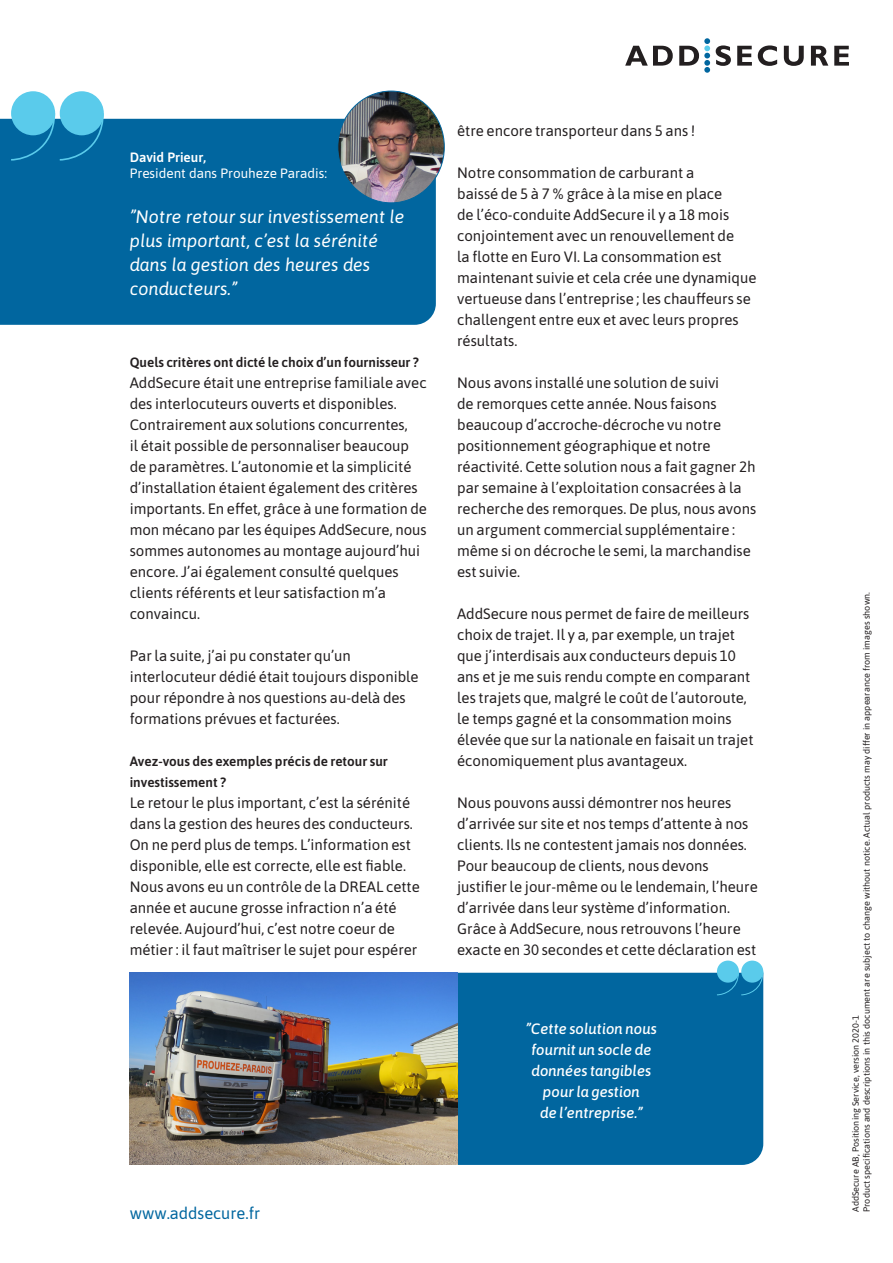
<style>
.page{position:relative;width:893px;height:1263px;background:#fff}
.page>*{position:absolute;margin:0;border:0;box-sizing:border-box;transform-origin:0 0}
.t1{font:italic 18px/24px "Asap";color:#fff}
.t2{font:16.5px "Asap";color:#01669f}
.BodyText_Asap10_14{font:15px/21px "Asap";color:#231f20}
.BlockQuote1_AsapMdIt{font:italic 500 15px "Asap";color:#fff}
.BodyText_Asap10_14-2{font:600 13.5px/21px "Asap";color:#231f20}
.t3{font:13.5px "Asap";color:#fff}
.t4{font:600 13.5px "Asap";color:#fff}
.t5{font:9px "Asap";color:#231f20}
</style>
<div class="page">
<svg style="left:625px;top:38px;width:224px;height:35px"></svg>
<div style="left:0;top:119px;width:436px;height:206px;background:#01669f"></div>
<div style="left:11px;top:91px;width:44px;height:44px;background:#5acbeb;border-radius:50%"></div>
<div style="left:60px;top:91px;width:44px;height:44px;background:#5acbeb;border-radius:50%"></div>
<svg style="left:9px;top:112px;width:96px;height:49px"></svg>
<img style="left:338px;top:91px;width:106px;height:112px">
<div style="left:457px;top:973px;width:306px;height:192px;background:#01669f"></div>
<div style="left:717px;top:960px;width:22px;height:23px;background:#5acbeb;border-radius:50%"></div>
<div style="left:741px;top:960px;width:22px;height:23px;background:#5acbeb;border-radius:50%"></div>
<svg style="left:716px;top:971px;width:48px;height:25px"></svg>
<img style="left:130px;top:973px;width:327px;height:192px">
<p class="t4" style="left:130px;top:147px;width:78px">David Prieur,</p>
<p class="t3" style="left:130px;top:164px;width:199px">President dans Prouheze Paradis:</p>
<p class="t1" style="left:130px;top:204px;width:276px">”Notre retour sur investissement le plus important, c’est la sérénité</p>
<p class="t1" style="left:130px;top:252px;width:242px">dans la gestion des heures des conducteurs.”</p>
<p class="BodyText_Asap10_14-2" style="left:130px;top:351px;width:291px">Quels critères ont dicté le choix d’un fournisseur ?</p>
<p class="BodyText_Asap10_14" style="left:130px;top:371px;width:299px">AddSecure était une entreprise familiale avec des interlocuteurs ouverts et disponibles.<br>Contrairement aux solutions concurrentes,<br>il était possible de personnaliser beaucoup de paramètres. L’autonomie et la simplicité d’installation étaient également des critères importants. En effet, grâce à une formation de mon mécano par les équipes AddSecure, nous sommes autonomes au montage aujourd’hui encore. J’ai également consulté quelques clients référents et leur satisfaction m’a convaincu.</p>
<p class="BodyText_Asap10_14" style="left:130px;top:644px;width:291px">Par la suite, j’ai pu constater qu’un interlocuteur dédié était toujours disponible pour répondre à nos questions au-delà des formations prévues et facturées.</p>
<p class="BodyText_Asap10_14-2" style="left:130px;top:750px;width:260px">Avez-vous des exemples précis de retour sur investissement ?</p>
<p class="BodyText_Asap10_14" style="left:130px;top:791px;width:292px">Le retour le plus important, c’est la sérénité dans la gestion des heures des conducteurs.<br>On ne perd plus de temps. L’information est disponible, elle est correcte, elle est fiable.<br>Nous avons eu un contrôle de la DREAL cette année et aucune grosse infraction n’a été relevée. Aujourd’hui, c’est notre coeur de métier : il faut maîtriser le sujet pour espérer</p>
<p class="BodyText_Asap10_14" style="left:457px;top:119px;width:240px">être encore transporteur dans 5 ans !</p>
<p class="BodyText_Asap10_14" style="left:457px;top:161px;width:301px">Notre consommation de carburant a<br>baissé de 5 à 7 % grâce à la mise en place<br>de l’éco-conduite AddSecure il y a 18 mois conjointement avec un renouvellement de<br>la flotte en Euro VI. La consommation est maintenant suivie et cela crée une dynamique vertueuse dans l’entreprise ; les chauffeurs se challengent entre eux et avec leurs propres résultats.</p>
<p class="BodyText_Asap10_14" style="left:457px;top:371px;width:301px">Nous avons installé une solution de suivi<br>de remorques cette année. Nous faisons beaucoup d’accroche-décroche vu notre positionnement géographique et notre réactivité. Cette solution nous a fait gagner 2h par semaine à l’exploitation consacrées à la recherche des remorques. De plus, nous avons un argument commercial supplémentaire : même si on décroche le semi, la marchandise est suivie.</p>
<p class="BodyText_Asap10_14" style="left:457px;top:602px;width:298px">AddSecure nous permet de faire de meilleurs choix de trajet. Il y a, par exemple, un trajet que j’interdisais aux conducteurs depuis 10 ans et je me suis rendu compte en comparant les trajets que, malgré le coût de l’autoroute, le temps gagné et la consommation moins élevée que sur la nationale en faisait un trajet économiquement plus avantageux.</p>
<p class="BodyText_Asap10_14" style="left:457px;top:791px;width:302px">Nous pouvons aussi démontrer nos heures d’arrivée sur site et nos temps d’attente à nos clients. Ils ne contestent jamais nos données.<br>Pour beaucoup de clients, nous devons justifier le jour-même ou le lendemain, l’heure d’arrivée dans leur système d’information.<br>Grâce à AddSecure, nous retrouvons l’heure exacte en 30 secondes et cette déclaration est</p>
<p class="BlockQuote1_AsapMdIt" style="left:526px;top:1018px;width:132px">”Cette solution nous</p>
<p class="BlockQuote1_AsapMdIt" style="left:531px;top:1039px;width:122px">fournit un socle de</p>
<p class="BlockQuote1_AsapMdIt" style="left:532px;top:1060px;width:121px">données tangibles</p>
<p class="BlockQuote1_AsapMdIt" style="left:543px;top:1081px;width:99px">pour la gestion</p>
<p class="BlockQuote1_AsapMdIt" style="left:540px;top:1102px;width:104px">de l’entreprise.”</p>
<p class="t2" style="left:130px;top:1201px;width:132px">www.addsecure.fr</p>
<p class="t5" style="left:860px;top:1212px;width:621px;rotate:-90deg">Product specifications and descriptions in this document are subject to change without notice. Actual products may differ in appearance from images shown.</p>
<p class="t5" style="left:849px;top:1212px;width:198px;rotate:-90deg">AddSecure AB, Positioning Service, version 2020-1</p>
</div>
